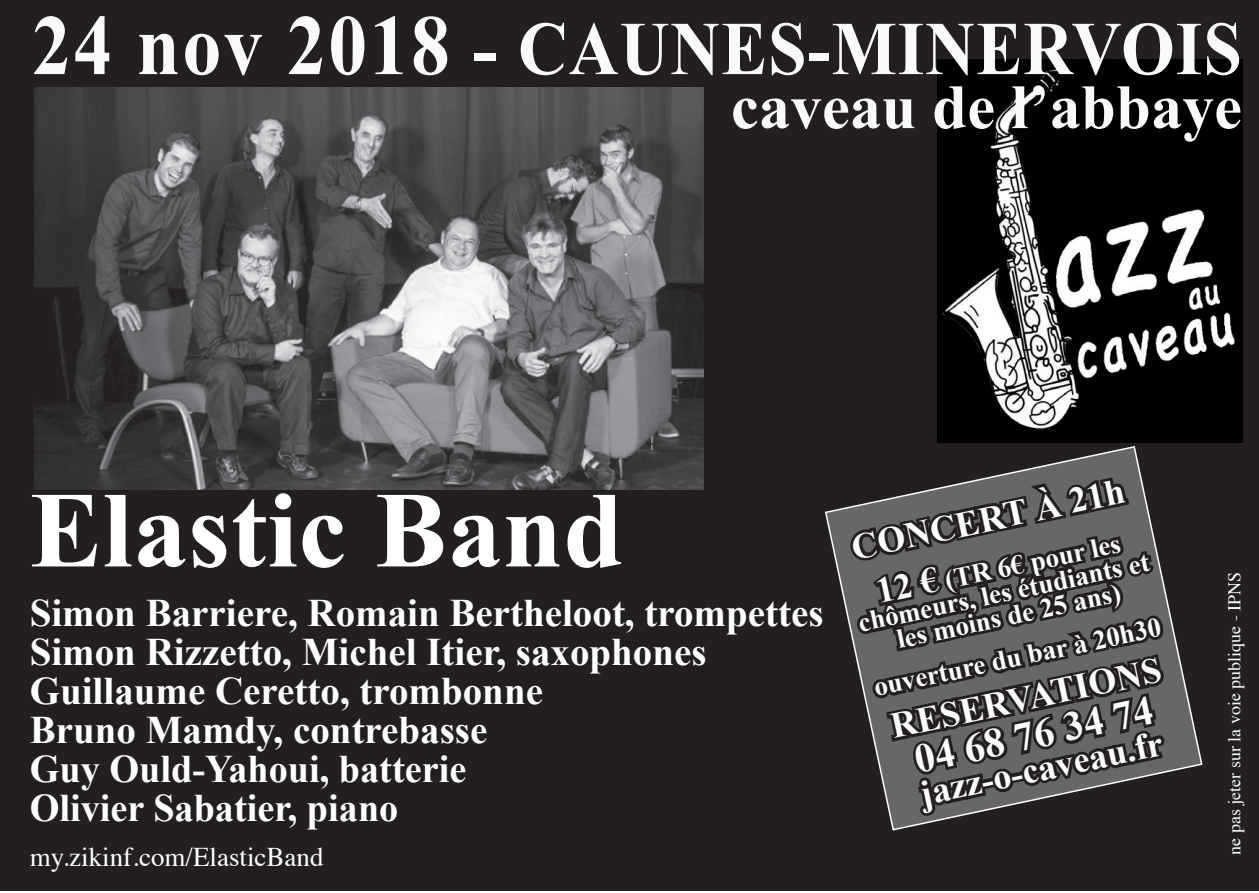
<style>
.page{position:relative;width:1259px;height:893px;background:#fff}
.page>*{position:absolute;margin:0;border:0;box-sizing:border-box;transform-origin:0 0}
.t1{font:700 108px "Times New Roman";letter-spacing:.005em;color:#fff}
.t2{font:700 75.9px "Times New Roman";letter-spacing:.015em;color:#fafafa;scale:.91 1}
.t3{font:700 63px "Times New Roman";color:#fafafa}
.t4{font:700 40.5px "Times New Roman";color:#fdfdfd}
.t5{font:700 39px/39px "Times New Roman";color:#fff}
.t6{font:700 36px "Times New Roman";color:#fdfdfd}
.t7{font:700 27px/24px "Times New Roman";color:#fdfdfd;text-align:center}
.t8{font:27px "Times";color:#fff}
.t9{font:18px "Times";color:#fdfdfd}
.s1{font-size:85.8px}
.s2{font-size:75px}
.s3{font-size:36px}
</style>
<div class="page">
<div style="left:0;top:0;width:1259px;height:891px;background:#231f20"></div>
<img style="left:937px;top:60px;width:305px;height:382px">
<svg style="left:825px;top:446px;width:378px;height:385px"></svg>
<img style="left:34px;top:87px;width:670px;height:402px">
<h2 class="t2" style="left:32px;top:-4px;width:1331px"><span class="s1">24 nov 2018</span> <span class="s2">-</span> CAUNES-MINERVOIS</h2>
<h3 class="t3" style="left:731px;top:63px;width:512px">caveau de l’abbaye</h3>
<h1 class="t1" style="left:30px;top:456px;width:595px">Elastic Band</h1>
<p class="t5" style="left:30px;top:593px;width:795px">Simon Barriere, Romain Bertheloot, trompettes Simon Rizzetto, Michel Itier, saxophones Guillaume Ceretto, trombonne<br>Bruno Mamdy, contrebasse<br>Guy Ould-Yahoui, batterie<br>Olivier Sabatier, piano</p>
<p class="t8" style="left:30px;top:832px;width:295px">my.zikinf.com/ElasticBand</p>
<p class="t6" style="left:847px;top:523px;width:280px;rotate:-12deg">CONCERT À 21h</p>
<p class="t7" style="left:851px;top:587px;width:298px;rotate:-12deg"><span class="s3">12 €</span> (TR 6€ pour les chômeurs, les étudiants et les moins de 25 ans)</p>
<p class="t7" style="left:871px;top:675px;width:295px;rotate:-12deg">ouverture du bar à 20h30</p>
<p class="t6" style="left:886px;top:702px;width:277px;rotate:-12deg">RESERVATIONS</p>
<p class="t4" style="left:909px;top:732px;width:245px;rotate:-12deg">04 68 76 34 74</p>
<p class="t6" style="left:915px;top:769px;width:248px;rotate:-12deg">jazz-o-caveau.fr</p>
<p class="t9" style="left:1217px;top:855px;width:284px;rotate:-90deg">ne pas jeter sur la voie publique - IPNS</p>
</div>
